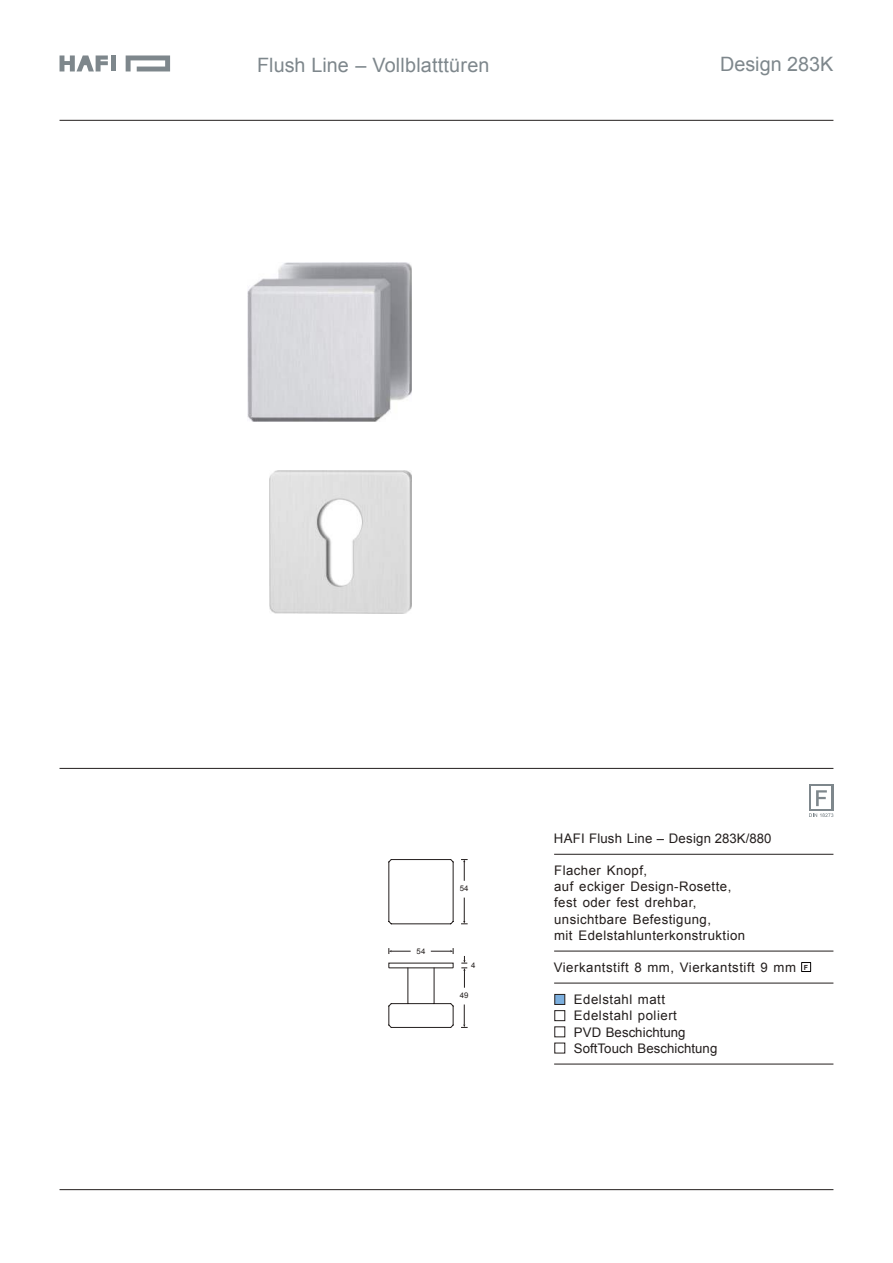
<style>
.page{position:relative;width:893px;height:1263px;background:#fff}
.page>*{position:absolute;margin:0;border:0;box-sizing:border-box;transform-origin:0 0}
.t1{font:19.8px "Arial";color:#7e878c}
.t2{font:13.2px/16.2px "Arial";letter-spacing:.035em;color:#231d1b}
.t3{font:13.2px/16.2px "Arial";letter-spacing:.02em;color:#231e1d}
.t4{font:13.2px "Arial";letter-spacing:.04em;color:#231e1d}
.t5{font:7.8px "Arial";color:#231e1d}
.t6{font:700 7.05px "Arial";color:#221e1f}
</style>
<div class="page">
<hr style="left:554px;top:854px;width:279px;height:1px;background:#231e1d">
<hr style="left:60px;top:120px;width:773px;height:1px;background:#231e1d">
<hr style="left:60px;top:1189px;width:773px;height:1px;background:#231e1d">
<hr style="left:60px;top:768px;width:773px;height:1px;background:#231e1d">
<svg style="left:60px;top:55px;width:48px;height:16px"></svg>
<svg style="left:126px;top:55px;width:44px;height:16px"></svg>
<div style="left:111px;top:55px;width:5px;height:16px;background:#7e878c"></div>
<hr style="left:554px;top:951px;width:279px;height:1px;background:#231e1d">
<hr style="left:554px;top:983px;width:279px;height:1px;background:#231e1d">
<hr style="left:554px;top:1064px;width:279px;height:1px;background:#231e1d">
<div style="left:555px;top:994px;width:10px;height:10px;background:#7cafde;border:1px solid #231e1d"></div>
<div style="left:555px;top:1010px;width:10px;height:11px;background:#fff;border:1px solid #231e1d"></div>
<svg style="left:809px;top:784px;width:24px;height:27px"></svg>
<div style="left:811px;top:787px;width:20px;height:22px;background:#fff"></div>
<svg style="left:816px;top:790px;width:11px;height:16px"></svg>
<svg style="left:809px;top:813px;width:24px;height:4px"></svg>
<div style="left:801px;top:962px;width:10px;height:10px;border:1px solid #070505"></div>
<img style="left:247px;top:263px;width:164px;height:158px">
<img style="left:270px;top:470px;width:141px;height:144px">
<svg style="left:461px;top:897px;width:7px;height:27px"></svg>
<svg style="left:461px;top:859px;width:7px;height:22px"></svg>
<svg style="left:461px;top:1004px;width:7px;height:24px"></svg>
<svg style="left:461px;top:956px;width:6px;height:32px"></svg>
<svg style="left:388px;top:859px;width:66px;height:169px"></svg>
<h1 class="t1" style="left:257px;top:52px;width:234px">Flush Line – Vollblatttüren</h1>
<h1 class="t1" style="left:720px;top:52px;width:115px">Design 283K</h1>
<p class="t5" style="left:416px;top:946px;width:10px">54</p>
<p class="t5" style="left:460px;top:883px;width:10px">54</p>
<p class="t5" style="left:471px;top:960px;width:6px">4</p>
<p class="t5" style="left:460px;top:990px;width:10px">49</p>
<p class="t3" style="left:554px;top:830px;width:219px">HAFI Flush Line – Design 283K/880</p>
<p class="t2" style="left:554px;top:862px;width:193px">Flacher Knopf,<br>auf eckiger Design-Rosette, fest oder fest drehbar, unsichtbare Befestigung,<br>mit Edelstahlunterkonstruktion</p>
<p class="t4" style="left:554px;top:959px;width:244px">Vierkantstift 8 mm, Vierkantstift 9 mm</p>
<p class="t3" style="left:574px;top:991px;width:145px">Edelstahl matt<br>Edelstahl poliert<br>PVD Beschichtung<br>SoftTouch Beschichtung</p>
<p class="t6" style="left:804px;top:962px;width:6px">F</p>
</div>
